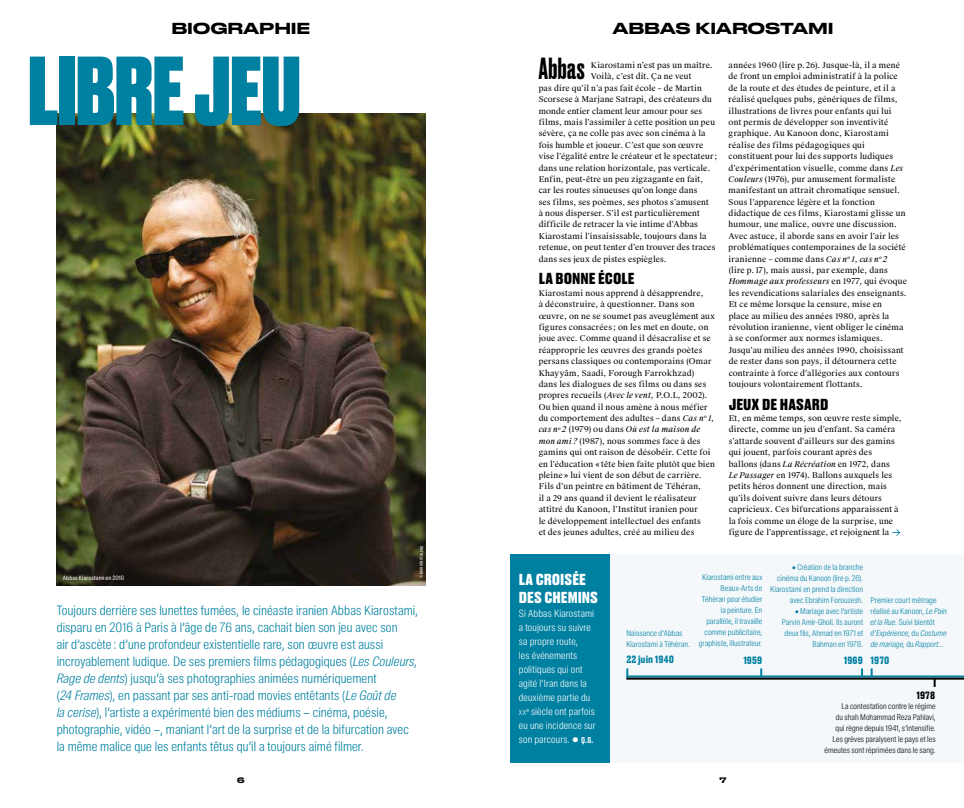
<style>
.page{position:relative;width:964px;height:808px;background:#fff}
.page>*{position:absolute;margin:0;border:0;box-sizing:border-box;transform-origin:0 0}
.t1{font:800 92px "Druk";color:#0080a1}
.t2{font:500 28.7px "Druk";letter-spacing:.02em;color:#000}
.t3{font:500 15px "Druk Wide";letter-spacing:.03em;color:#000}
.t4{font:800 15px "Druk Text";letter-spacing:.005em;color:#000}
.t5{font:800 15px/18px "Druk Text";color:#fff}
.t6{font:300 13px/17.1px "Suisse Intl Cond";letter-spacing:.01em;color:#0080a1}
.t7{font:300 10px/14px "Suisse Intl Cond";letter-spacing:.02em;color:#fff}
.t8{font:700 10px "Druk Text";letter-spacing:.01em;color:#0080a1}
.t9{font:700 10px "Druk Text";color:#000}
.t10{font:8px/11.4px "Suisse Works";letter-spacing:.02em;color:#000}
.t11{font:300 8px/11px "Suisse Intl Cond";letter-spacing:.01em;color:#0080a1;text-align:right}
.t12{font:300 8px/11px "Suisse Intl Cond";letter-spacing:.015em;color:#000;text-align:right}
.t13{font:500 7.5px "Druk Wide";color:#000}
.t14{font:300 7px "Suisse Intl Cond";color:#fff}
.t15{font:6px "Suisse Intl Cond";letter-spacing:.02em;color:#fff}
.t16{font:4px "Suisse Intl Cond";letter-spacing:.015em;color:#fff}
.s1{font-style:italic}
.s2{font-family:"Druk Wide Super";font-weight:400}
.s3{font-family:"Druk Text";font-weight:500;font-size:8px}
</style>
<div class="page">
<div style="left:609px;top:554px;width:355px;height:208px;background:#f4f8fb"></div>
<img style="left:57px;top:114px;width:368px;height:471px">
<svg style="left:892px;top:529px;width:8px;height:7px"></svg>
<div style="left:510px;top:554px;width:99px;height:209px;background:#0080a1"></div>
<hr style="left:626px;top:675px;width:338px;height:2px;background:#0080a1">
<hr style="left:626px;top:678px;width:338px;height:2px;background:#000">
<svg style="left:861px;top:668px;width:2px;height:7px"></svg>
<svg style="left:870px;top:668px;width:2px;height:8px"></svg>
<svg style="left:933px;top:679px;width:2px;height:8px"></svg>
<svg style="left:760px;top:668px;width:2px;height:8px"></svg>
<svg style="left:626px;top:668px;width:2px;height:9px"></svg>
<h3 class="t3" style="left:172px;top:16px;width:140px">BIOGRAPHIE</h3>
<h3 class="t3" style="left:613px;top:16px;width:222px">ABBAS KIAROSTAMI</h3>
<h1 class="t1" style="left:28px;top:27px;width:274px">LIBRE JEU</h1>
<h2 class="t2" style="left:539px;top:49px;width:47px">Abbas</h2>
<p class="t10" style="left:591px;top:60px;width:123px">Kiarostami n’est pas un maître.</p>
<p class="t10" style="left:729px;top:60px;width:180px">années 1960 (lire p. 26). Jusque-là, il a mené de front un emploi administratif à la police de la route et des études de peinture, et il a réalisé quelques pubs, génériques de films, illustrations de livres pour enfants qui lui<br>ont permis de développer son inventivité graphique. Au Kanoon donc, Kiarostami réalise des films pédagogiques qui constituent pour lui des supports ludiques d’expérimentation visuelle, comme dans <span class="s1">Les Couleurs</span> (1976), pur amusement formaliste manifestant un attrait chromatique sensuel.<br>Sous l’apparence légère et la fonction didactique de ces films, Kiarostami glisse un humour, une malice, ouvre une discussion.<br>Avec astuce, il aborde sans en avoir l’air les problématiques contemporaines de la société iranienne – comme dans <span class="s1">Cas n</span><sup>o</sup> <span class="s1">1, cas n</span><sup>o</sup> <span class="s1">2<br></span>(lire p.17), mais aussi, par exemple, dans <span class="s1">Hommage aux professeurs</span> en 1977, qui évoque les revendications salariales des enseignants.<br>Et ce même lorsque la censure, mise en<br>place au milieu des années 1980, après la révolution iranienne, vient obliger le cinéma à se conformer aux normes islamiques.<br>Jusqu’au milieu des années 1990, choisissant de rester dans son pays, il détournera cette contrainte à force d’allégories aux contours toujours volontairement flottants.</p>
<h3 class="t4" style="left:729px;top:392px;width:101px">JEUX DE HASARD</h3>
<p class="t10" style="left:729px;top:413px;width:175px">Et, en même temps, son œuvre reste simple, directe, comme un jeu d’enfant. Sa caméra s’attarde souvent d’ailleurs sur des gamins qui jouent, parfois courant après des ballons (dans <span class="s1">La Récréation</span> en 1972, dans<br><span class="s1">Le Passager</span> en 1974). Ballons auxquels les petits héros donnent une direction, mais qu’ils doivent suivre dans leurs détours capricieux. Ces bifurcations apparaissent à la fois comme un éloge de la surprise, une figure de l’apprentissage, et rejoignent la</p>
<p class="t10" style="left:591px;top:71px;width:102px">Voilà, c’est dit. Ça ne veut</p>
<p class="t10" style="left:539px;top:82px;width:165px">pas dire qu’il n’a pas fait école – de Martin</p>
<p class="t10" style="left:539px;top:94px;width:174px">Scorsese à Marjane Satrapi, des créateurs du</p>
<p class="t10" style="left:539px;top:105px;width:165px">monde entier clament leur amour pour ses</p>
<p class="t10" style="left:539px;top:117px;width:178px">films, mais l’assimiler à cette position un peu</p>
<p class="t10" style="left:539px;top:128px;width:168px">sévère, ça ne colle pas avec son cinéma à la</p>
<p class="t10" style="left:539px;top:139px;width:166px">fois humble et joueur. C’est que son œuvre</p>
<p class="t10" style="left:539px;top:151px;width:180px">vise l’égalité entre le créateur et le spectateur;</p>
<p class="t10" style="left:539px;top:162px;width:173px">dans une relation horizontale, pas verticale.</p>
<p class="t10" style="left:539px;top:174px;width:166px">Enfin, peut-être un peu zigzagante en fait,</p>
<p class="t10" style="left:539px;top:185px;width:160px">car les routes sinueuses qu’on longe dans</p>
<p class="t10" style="left:539px;top:196px;width:172px">ses films, ses poèmes, ses photos s’amusent</p>
<p class="t10" style="left:539px;top:208px;width:163px">à nous disperser. S’il est particulièrement</p>
<p class="t10" style="left:539px;top:219px;width:161px">difficile de retracer la vie intime d’Abbas</p>
<p class="t10" style="left:539px;top:230px;width:169px">Kiarostami l’insaisissable, toujours dans la</p>
<p class="t10" style="left:539px;top:242px;width:178px">retenue, on peut tenter d’en trouver des traces</p>
<p class="t10" style="left:539px;top:253px;width:130px">dans ses jeux de pistes espiègles.</p>
<h3 class="t4" style="left:539px;top:267px;width:97px">LA BONNE ÉCOLE</h3>
<p class="t10" style="left:539px;top:287px;width:178px">Kiarostami nous apprend à désapprendre,<br>à déconstruire, à questionner. Dans son œuvre, on ne se soumet pas aveuglément aux figures consacrées ; on les met en doute, on joue avec. Comme quand il désacralise et se réapproprie les œuvres des grands poètes persans classiques ou contemporains (Omar Khayyām, Saadi, Forough Farrokhzad)<br>dans les dialogues de ses films ou dans ses propres recueils (<span class="s1">Avec le vent,</span> P.O.L, 2002)<span class="s1">.<br></span>Ou bien quand il nous amène à nous méfier du comportement des adultes – dans <span class="s1">Cas n</span><sup>o</sup> <span class="s1">1, cas n</span><sup>o</sup> <span class="s1">2</span> (1979) ou dans <span class="s1">Où est la maison de mon ami?</span> (1987), nous sommes face à des gamins qui ont raison de désobéir. Cette foi en l’éducation «tête bien faite plutôt que bien pleine» lui vient de son début de carrière.<br>Fils d’un peintre en bâtiment de Téhéran,<br>il a 29 ans quand il devient le réalisateur attitré du Kanoon, l’Institut iranien pour<br>le développement intellectuel des enfants<br>et des jeunes adultes, créé au milieu des</p>
<p class="t15" style="left:63px;top:575px;width:63px">Abbas Kiarostami en 2010</p>
<p class="t16" style="left:419px;top:578px;width:34px;rotate:-90deg">© MARION STALENS</p>
<p class="t6" style="left:57px;top:601px;width:363px">Toujours derrière ses lunettes fumées, le cinéaste iranien Abbas Kiarostami, disparu en 2016 à Paris à l’âge de 76 ans, cachait bien son jeu avec son<br>air d’ascète : d’une profondeur existentielle rare, son œuvre est aussi incroyablement ludique. De ses premiers films pédagogiques (<span class="s1">Les Couleurs, Rage de dents</span>) jusqu’à ses photographies animées numériquement<br>(<span class="s1">24 Frames</span>), en passant par ses anti-road movies entêtants (<span class="s1">Le Goût de<br>la cerise</span>), l’artiste a expérimenté bien des médiums – cinéma, poésie, photographie, vidéo –, maniant l’art de la surprise et de la bifurcation avec la même malice que les enfants têtus qu’il a toujours aimé filmer.</p>
<h3 class="t5" style="left:519px;top:569px;width:81px">LA CROISÉE<br>DES CHEMINS</h3>
<p class="t7" style="left:519px;top:606px;width:77px">Si Abbas Kiarostami a toujours su suivre sa propre route,<br>les événements politiques qui ont agité l’Iran dans la deuxième partie du</p>
<p class="t14" style="left:519px;top:708px;width:9px">xx</p>
<p class="t7" style="left:519px;top:704px;width:78px;text-align:justify;text-indent:8px"><sup>e</sup> siècle ont parfois eu une incidence sur son parcours. <span class="s2">•</span> <span class="s3">Q. G.</span></p>
<p class="t11" style="left:626px;top:628px;width:65px;text-align:left">Naissance d’Abbas<br>Kiarostami à Téhéran.</p>
<p class="t11" style="left:699px;top:572px;width:65px">Kiarostami entre aux<br>Beaux-Arts de<br>Téhéran pour étudier la peinture. En parallèle, il travaille comme publicitaire, graphiste, illustrateur.</p>
<p class="t8" style="left:626px;top:651px;width:49px">22 juin 1940</p>
<p class="t8" style="left:743px;top:652px;width:20px">1959</p>
<p class="t11" style="left:770px;top:562px;width:94px">• Création de la branche cinéma du Kanoon (lire p. 26).<br>Kiarostami en prend la direction avec Ebrahim Forouzesh.</p>
<p class="t11" style="left:782px;top:606px;width:83px">• Mariage avec l’artiste<br>Parvin Amir-Gholi. Ils auront deux fils, Ahmad en 1971 et<br>Bahman en 1978.</p>
<p class="t11" style="left:870px;top:595px;width:78px;text-align:left">Premier court métrage réalisé au Kanoon, <span class="s1">Le Pain et la Rue.</span> Suivi bientôt d’<span class="s1">Expérience,</span> du <span class="s1">Costume de mariage,</span> du <span class="s1">Rapport…</span></p>
<p class="t8" style="left:844px;top:652px;width:47px">1969 1970</p>
<p class="t9" style="left:916px;top:688px;width:20px">1978</p>
<p class="t12" style="left:824px;top:700px;width:113px">La contestation contre le régime<br>du shah Mohammad Reza Pahlavi,<br>qui règne depuis 1941, s’intensifie.<br>Les grèves paralysent le pays et les émeutes sont réprimées dans le sang.</p>
<p class="t13" style="left:237px;top:774px;width:9px">6</p>
<p class="t13" style="left:719px;top:774px;width:9px">7</p>
</div>
